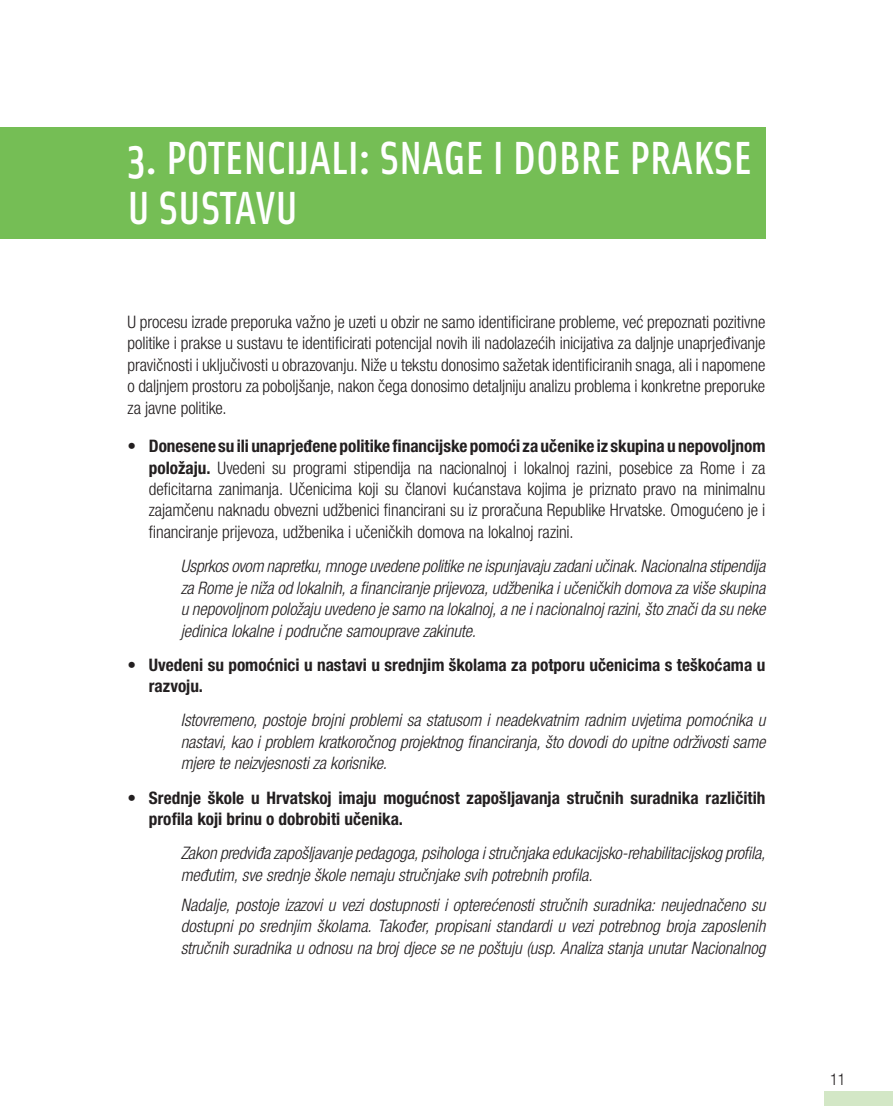
<style>
.page{position:relative;width:893px;height:1106px;background:#fff}
.page>*{position:absolute;margin:0;border:0;box-sizing:border-box;transform-origin:0 0}
.t1{font:500 46.5px/50.1px "Solex Turbo";color:#fff}
.t2{font:italic 300 condensed 17.25px/21.5px "Helvetica Neue LT Pro";letter-spacing:-.005em;color:#231f20;text-align:justify}
.t3{font:300 condensed 17.25px/21.5px "Helvetica Neue LT Pro";letter-spacing:-.005em;color:#231f20;text-align:justify}
.t4{font:700 condensed 17.25px/21.5px "Helvetica Neue LT Pro";color:#231f20}
.t5{font:300 condensed 16.2px "Helvetica Neue LT Pro";color:#231f20}
.s1{font-weight:700}
.s2{font-weight:300}
</style>
<div class="page">
<div style="left:825px;top:1091px;width:68px;height:15px;background:#d3e7c6"></div>
<div style="left:0;top:128px;width:765px;height:111px;background:#75be55"></div>
<h1 class="t1" style="left:128px;top:131px;width:626px">3. POTENCIJALI: SNAGE I DOBRE PRAKSE<br>U SUSTAVU</h1>
<p class="t3" style="left:128px;top:311px;width:639px">U procesu izrade preporuka važno je uzeti u obzir ne samo identificirane probleme, već prepoznati pozitivne politike i prakse u sustavu te identificirati potencijal novih ili nadolazećih inicijativa za daljnje unaprjeđivanje pravičnosti i uključivosti u obrazovanju. Niže u tekstu donosimo sažetak identificiranih snaga, ali i napomene o daljnjem prostoru za poboljšanje, nakon čega donosimo detaljniju analizu problema i konkretne preporuke za javne politike.</p>
<p class="t3" style="left:149px;top:435px;width:618px;text-indent:-21px">• <span class="s1">Donesene su ili unaprjeđene politike financijske pomoći za učenike iz skupina u nepovoljnom položaju.</span> Uvedeni su programi stipendija na nacionalnoj i lokalnoj razini, posebice za Rome i za deficitarna zanimanja. Učenicima koji su članovi kućanstava kojima je priznato pravo na minimalnu zajamčenu naknadu obvezni udžbenici financirani su iz proračuna Republike Hrvatske. Omogućeno je i financiranje prijevoza, udžbenika i učeničkih domova na lokalnoj razini.</p>
<p class="t2" style="left:181px;top:556px;width:586px">Usprkos ovom napretku, mnoge uvedene politike ne ispunjavaju zadani učinak. Nacionalna stipendija za Rome je niža od lokalnih, a financiranje prijevoza, udžbenika i učeničkih domova za više skupina u nepovoljnom položaju uvedeno je samo na lokalnoj, a ne i nacionalnoj razini, što znači da su neke jedinica lokalne i područne samouprave zakinute.</p>
<p class="t4" style="left:149px;top:653px;width:618px;text-indent:-21px"><span class="s2">•</span> Uvedeni su pomoćnici u nastavi u srednjim školama za potporu učenicima s teškoćama u razvoju.</p>
<p class="t2" style="left:181px;top:710px;width:586px">Istovremeno, postoje brojni problemi sa statusom i neadekvatnim radnim uvjetima pomoćnika u nastavi, kao i problem kratkoročnog projektnog financiranja, što dovodi do upitne održivosti same mjere te neizvjesnosti za korisnike.</p>
<p class="t4" style="left:149px;top:786px;width:618px;text-indent:-21px"><span class="s2">•</span> Srednje škole u Hrvatskoj imaju mogućnost zapošljavanja stručnih suradnika različitih profila koji brinu o dobrobiti učenika.</p>
<p class="t2" style="left:181px;top:843px;width:586px">Zakon predviđa zapošljavanje pedagoga, psihologa i stručnjaka edukacijsko-rehabilitacijskog profila, međutim, sve srednje škole nemaju stručnjake svih potrebnih profila.</p>
<p class="t2" style="left:181px;top:894px;width:586px">Nadalje, postoje izazovi u vezi dostupnosti i opterećenosti stručnih suradnika: neujednačeno su dostupni po srednjim školama. Također, propisani standardi u vezi potrebnog broja zaposlenih stručnih suradnika u odnosu na broj djece se ne poštuju (usp. Analiza stanja unutar Nacionalnog</p>
<p class="t5" style="left:830px;top:1070px;width:17px">11</p>
</div>
